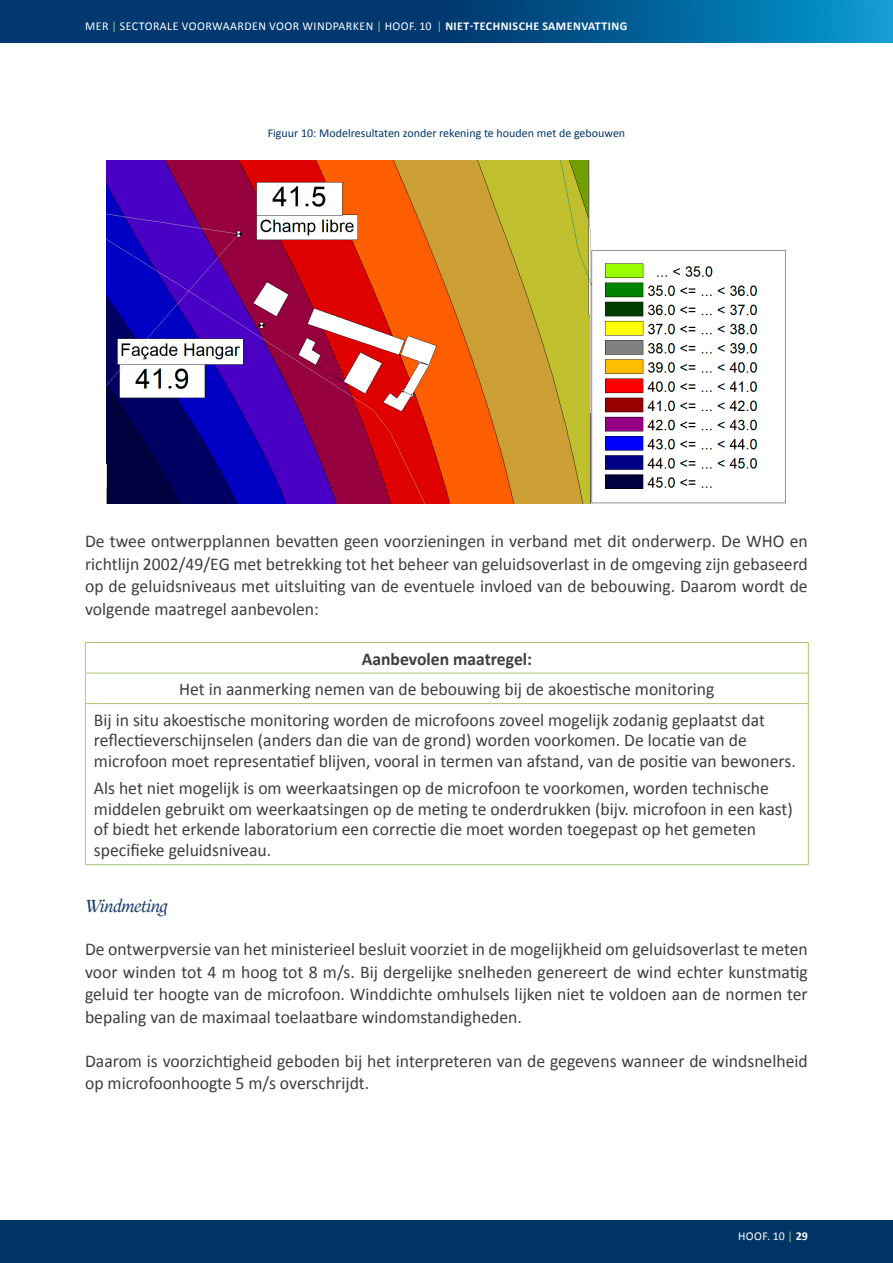
<style>
.page{position:relative;width:893px;height:1263px;background:#fff}
.page>*{position:absolute;margin:0;border:0;box-sizing:border-box;transform-origin:0 0}
.t1{font:18px/22.5px "Calibri";color:#3e3d40}
.t2{font:700 18px "Calibri";color:#3e3d40}
.t3{font:italic 18px "Aalborg";letter-spacing:.01em;color:#1d406f}
.t4{font:12px "Calibri";letter-spacing:.04em;color:#fff}
.t5{font:12px "Calibri";color:#003566}
.s1{color:#a6c974}
.s2{font-weight:700}
</style>
<div class="page">
<div style="left:0;top:1220px;width:893px;height:43px;background:#003566"></div>
<svg style="left:0;top:0;width:893px;height:43px;background:#015086"></svg>
<img style="left:106px;top:160px;width:680px;height:344px">
<hr style="left:85px;top:642px;width:724px;height:1px;background:#a6c974">
<hr style="left:85px;top:643px;width:1px;height:30px;background:#a6c974">
<hr style="left:808px;top:643px;width:1px;height:30px;background:#a6c974">
<hr style="left:85px;top:673px;width:724px;height:1px;background:#a6c974">
<hr style="left:85px;top:673px;width:1px;height:30px;background:#a6c974">
<hr style="left:808px;top:673px;width:1px;height:30px;background:#a6c974">
<hr style="left:85px;top:703px;width:724px;height:1px;background:#a6c974">
<hr style="left:85px;top:704px;width:1px;height:160px;background:#a6c974">
<hr style="left:808px;top:704px;width:1px;height:160px;background:#a6c974">
<hr style="left:85px;top:864px;width:724px;height:1px;background:#a6c974">
<p class="t4" style="left:85px;top:19px;width:543px">MER <span class="s1">|</span> SECTORALE VOORWAARDEN VOOR WINDPARKEN <span class="s1">|</span> HOOF. 10 <span class="s1">|</span> <span class="s2">NIET-TECHNISCHE SAMENVATTING</span></p>
<p class="t5" style="left:268px;top:125px;width:359px">Figuur 10: Modelresultaten zonder rekening te houden met de gebouwen</p>
<p class="t1" style="left:85px;top:530px;width:724px;text-align:justify">De twee ontwerpplannen bevatten geen voorzieningen in verband met dit onderwerp. De WHO en richtlijn 2002/49/EG met betrekking tot het beheer van geluidsoverlast in de omgeving zijn gebaseerd op de geluidsniveaus met uitsluiting van de eventuele invloed van de bebouwing. Daarom wordt de volgende maatregel aanbevolen:</p>
<p class="t2" style="left:362px;top:647px;width:172px">Aanbevolen maatregel:</p>
<p class="t1" style="left:94px;top:674px;width:672px;line-height:30.5px;text-indent:85px">Het in aanmerking nemen van de bebouwing bij de akoestische monitoring<br>Bij in situ akoestische monitoring worden de microfoons zoveel mogelijk zodanig geplaatst dat</p>
<p class="t1" style="left:94px;top:730px;width:703px;line-height:20.7px">reflectieverschijnselen (anders dan die van de grond) worden voorkomen. De locatie van de microfoon moet representatief blijven, vooral in termen van afstand, van de positie van bewoners.</p>
<p class="t1" style="left:94px;top:778px;width:700px;line-height:20.7px">Als het niet mogelijk is om weerkaatsingen op de microfoon te voorkomen, worden technische middelen gebruikt om weerkaatsingen op de meting te onderdrukken (bijv. microfoon in een kast) of biedt het erkende laboratorium een correctie die moet worden toegepast op het gemeten specifieke geluidsniveau.</p>
<p class="t3" style="left:85px;top:896px;width:84px">Windmeting</p>
<p class="t1" style="left:85px;top:938px;width:724px;text-align:justify">De ontwerpversie van het ministerieel besluit voorziet in de mogelijkheid om geluidsoverlast te meten voor winden tot 4 m hoog tot 8 m/s. Bij dergelijke snelheden genereert de wind echter kunstmatig geluid ter hoogte van de microfoon. Winddichte omhulsels lijken niet te voldoen aan de normen ter bepaling van de maximaal toelaatbare windomstandigheden.</p>
<p class="t1" style="left:85px;top:1049px;width:724px">Daarom is voorzichtigheid geboden bij het interpreteren van de gegevens wanneer de windsnelheid op microfoonhoogte 5 m/s overschrijdt.</p>
<p class="t4" style="left:738px;top:1228px;width:71px">HOOF. 10 <span class="s1">|</span> <span class="s2">29</span></p>
</div>
